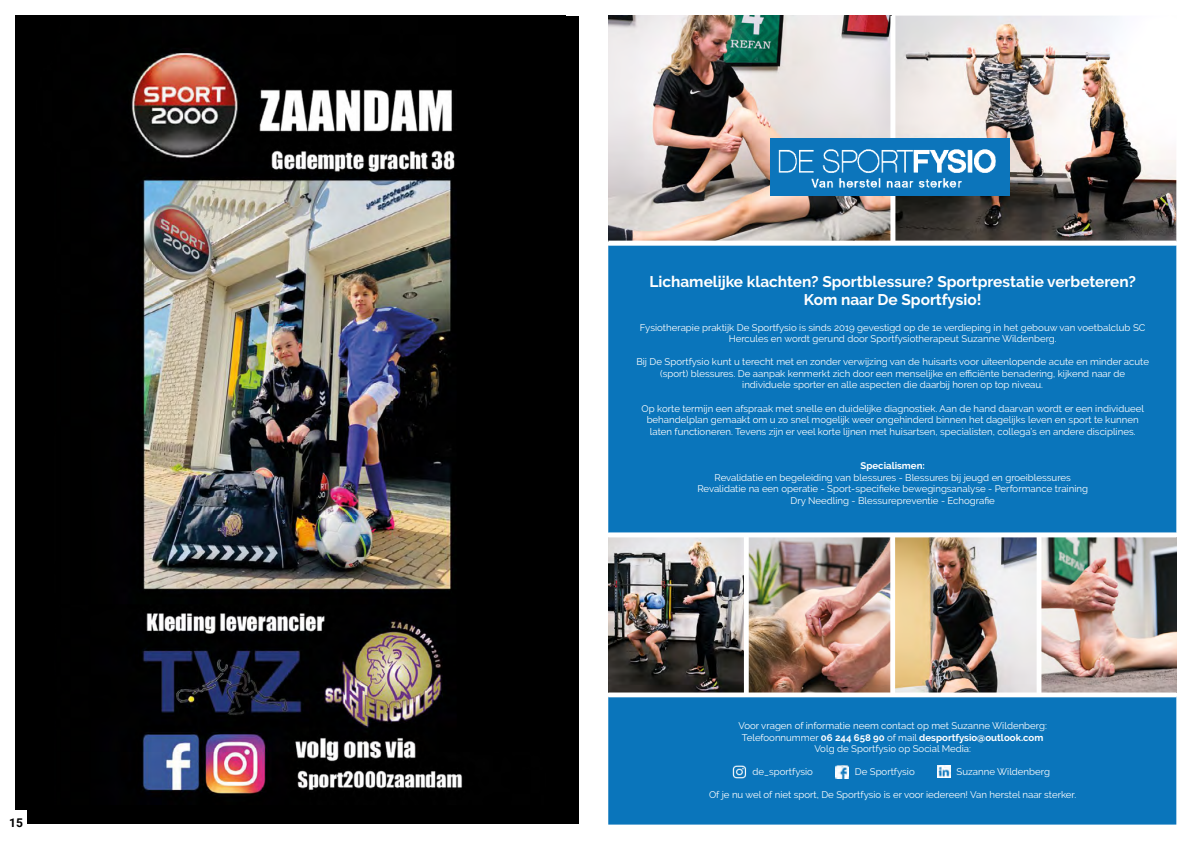
<style>
.page{position:relative;width:1191px;height:842px;background:#fff}
.page>*{position:absolute;margin:0;border:0;box-sizing:border-box;transform-origin:0 0}
.t1{font:700 15.4px/18.5px "Raleway";color:#fff;text-align:center}
.t2{font:700 12px "Roboto";color:#000}
.t3{font:9.6px/11.6px "Raleway";color:#fff;text-align:center}
.t4{font:700 9.6px "Raleway";color:#fff}
.s1{font-weight:700}
</style>
<div class="page">
<div style="left:608px;top:697px;width:568px;height:127px;background:#0a75bb"></div>
<img style="left:608px;top:16px;width:282px;height:225px">
<img style="left:895px;top:16px;width:281px;height:225px">
<div style="left:608px;top:245px;width:568px;height:288px;background:#0a75bb"></div>
<svg style="left:835px;top:766px;width:13px;height:12px"></svg>
<svg style="left:937px;top:766px;width:13px;height:12px"></svg>
<img style="left:727px;top:764px;width:24px;height:16px">
<img style="left:608px;top:538px;width:282px;height:154px">
<img style="left:895px;top:538px;width:281px;height:154px">
<img style="left:771px;top:139px;width:238px;height:56px">
<hr style="left:744px;top:535px;width:4px;height:160px;background:#fff">
<div style="left:1036px;top:535px;width:5px;height:160px;background:#fff"></div>
<div style="left:16px;top:16px;width:563px;height:807px;background:#000"></div>
<img style="left:131px;top:53px;width:332px;height:742px">
<div style="left:0;top:811px;width:27px;height:31px;background:#fff"></div>
<p class="t2" style="left:9px;top:814px;width:15px">15</p>
<h1 class="t1" style="left:649px;top:272px;width:488px">Lichamelijke klachten? Sportblessure? Sportprestatie verbeteren?<br>Kom naar De Sportfysio!</h1>
<p class="t3" style="left:640px;top:321px;width:507px">Fysiotherapie praktijk De Sportfysio is sinds 2019 gevestigd op de 1e verdieping in het gebouw van voetbalclub SC<br>Hercules en wordt gerund door Sportfysiotherapeut Suzanne Wildenberg.</p>
<p class="t3" style="left:636px;top:356px;width:514px">Bij De Sportfysio kunt u terecht met en zonder verwijzing van de huisarts voor uiteenlopende acute en minder acute (sport) blessures. De aanpak kenmerkt zich door een menselijke en efficiënte benadering, kijkend naar de individuele sporter en alle aspecten die daarbij horen op top niveau.</p>
<p class="t3" style="left:641px;top:402px;width:504px">Op korte termijn een afspraak met snelle en duidelijke diagnostiek. Aan de hand daarvan wordt er een individueel behandelplan gemaakt om u zo snel mogelijk weer ongehinderd binnen het dagelijks leven en sport te kunnen laten functioneren. Tevens zijn er veel korte lijnen met huisartsen, specialisten, collega’s en andere disciplines.</p>
<p class="t4" style="left:860px;top:460px;width:66px">Specialismen:</p>
<p class="t3" style="left:697px;top:472px;width:392px">Revalidatie en begeleiding van blessures - Blessures bij jeugd en groeiblessures<br>Revalidatie na een operatie - Sport-specifieke bewegingsanalyse - Performance training<br>Dry Needling - Blessurepreventie - Echografie</p>
<p class="t3" style="left:738px;top:720px;width:310px">Voor vragen of informatie neem contact op met Suzanne Wildenberg:<br>Telefoonnummer <span class="s1">06 244 658 90</span> of mail <span class="s1">desportfysio@outlook.com<br></span>Volg de Sportfysio op Social Media:</p>
<p class="t3" style="left:752px;top:766px;width:62px">de_sportfysio</p>
<p class="t3" style="left:855px;top:766px;width:61px">De Sportfysio</p>
<p class="t3" style="left:956px;top:766px;width:95px">Suzanne Wildenberg</p>
<p class="t3" style="left:709px;top:789px;width:369px">Of je nu wel of niet sport, De Sportfysio is er voor iedereen! Van herstel naar sterker.</p>
</div>
